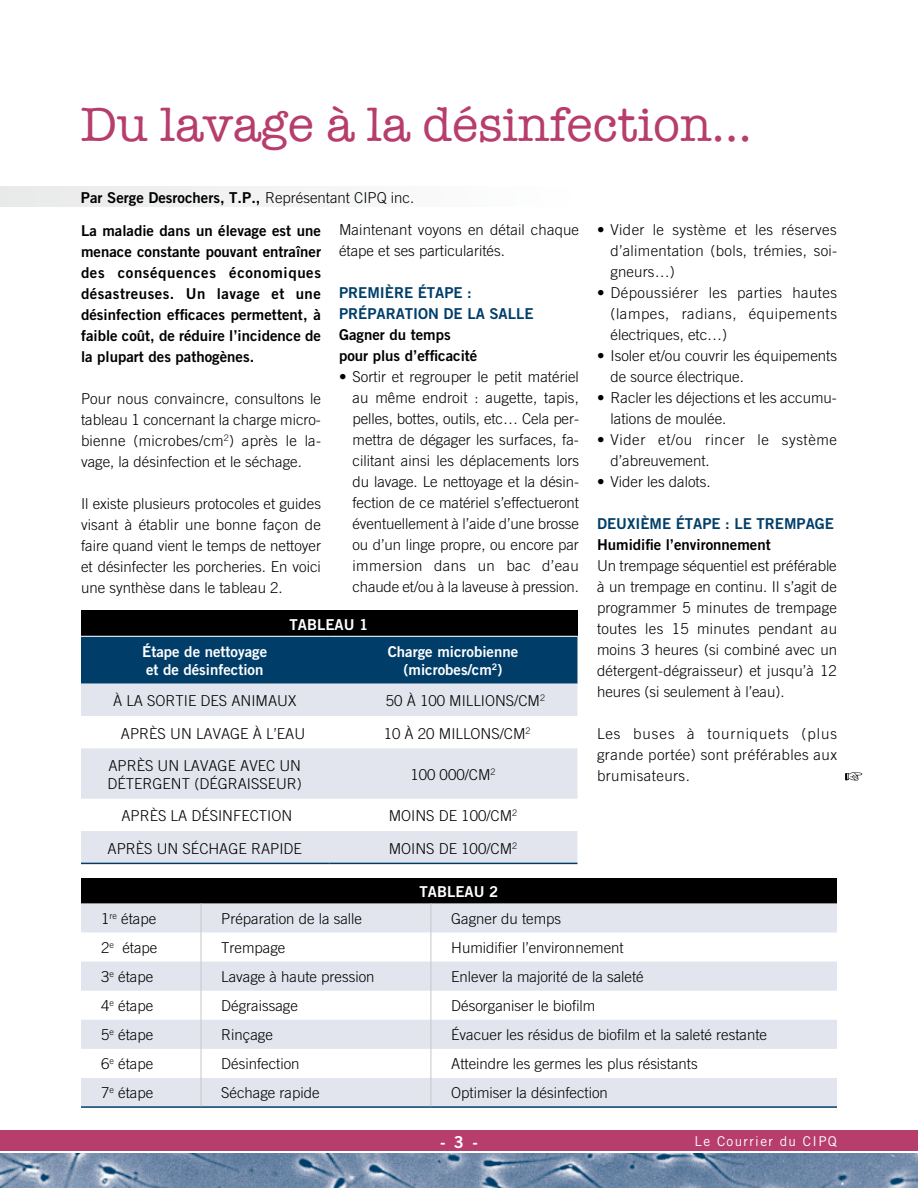
<style>
.page{position:relative;width:918px;height:1188px;background:#fff}
.page>*{position:absolute;margin:0;border:0;box-sizing:border-box;transform-origin:0 0}
.t1{font:49.5px "American Typewriter";color:#b73d6c}
.t2{font:16.5px "Trade Gothic Bold Two";color:#fff}
.t3{font:300 15px/21px "Trade Gothic";color:#000;text-align:justify}
.t4{font:15px/21px "Trade Gothic Bold Two";color:#000;text-align:justify}
.t5{font:15px/18px "Trade Gothic Bold Two";color:#fff}
.t6{font:15px/21px "Trade Gothic Bold Two";color:#003e69}
.t7{font:300 15px/21px "Trade Gothic";letter-spacing:.04em;color:#000}
.t8{font:13.5px "Trade Gothic";letter-spacing:.1em;color:#fff}
.t9{font:italic 13.5px "Trade Gothic";letter-spacing:.1em;color:#fff}
.s1{font-family:"Trade Gothic";font-weight:300}
.s2{font-style:normal}
</style>
<div class="page">
<img style="left:0;top:1153px;width:918px;height:35px">
<div style="left:0;top:1130px;width:918px;height:21px;background:#b73d6c"></div>
<div style="left:0;top:186px;width:581px;height:21px;background:#f4f4f4"></div>
<div style="left:81px;top:611px;width:496px;height:25px;background:#000"></div>
<div style="left:81px;top:637px;width:496px;height:47px;background:#003e69"></div>
<svg style="left:81px;top:684px;width:496px;height:179px;fill:#e2e5ed"></svg>
<hr style="left:81px;top:863px;width:248px;height:1px;background:#003e69">
<hr style="left:329px;top:863px;width:248px;height:1px;background:#003e69">
<div style="left:81px;top:878px;width:756px;height:25px;background:#000"></div>
<svg style="left:81px;top:903px;width:756px;height:203px;fill:#e2e5ed"></svg>
<hr style="left:81px;top:1106px;width:120px;height:2px;background:#003e69">
<hr style="left:201px;top:1106px;width:230px;height:2px;background:#003e69">
<hr style="left:431px;top:1106px;width:406px;height:2px;background:#003e69">
<svg style="left:201px;top:903px;width:1px;height:29px"></svg>
<svg style="left:431px;top:903px;width:1px;height:29px"></svg>
<hr style="left:201px;top:932px;width:1px;height:30px;background:#c6c7c8">
<hr style="left:431px;top:932px;width:1px;height:30px;background:#c6c7c8">
<svg style="left:201px;top:962px;width:1px;height:144px"></svg>
<svg style="left:431px;top:962px;width:1px;height:144px"></svg>
<svg style="left:845px;top:772px;width:17px;height:9px"></svg>
<h1 class="t1" style="left:81px;top:87px;width:673px">Du lavage à la désinfection…</h1>
<p class="t4" style="left:81px;top:186px;width:335px">Par Serge Desrochers, T.P., <span class="s1">Représentant CIPQ inc.</span></p>
<p class="t3" style="left:339px;top:219px;width:242px">Maintenant voyons en détail chaque étape et ses particularités.</p>
<p class="t6" style="left:339px;top:282px;width:196px">PREMIÈRE ÉTAPE :<br>PRÉPARATION DE LA SALLE</p>
<p class="t4" style="left:339px;top:324px;width:140px">Gagner du temps pour plus d’efficacité</p>
<p class="t3" style="left:353px;top:366px;width:228px;text-indent:-14px">• Sortir et regrouper le petit matériel au même endroit : augette, tapis, pelles, bottes, outils, etc… Cela per&shy;mettra de dégager les surfaces, fa&shy;cilitant ainsi les déplacements lors du lavage. Le nettoyage et la désin&shy;fection de ce matériel s’effectueront éventuellement à l’aide d’une brosse ou d’un linge propre, ou encore par immersion dans un bac d’eau chaude et/ou à la laveuse à pression.</p>
<p class="t3" style="left:611px;top:219px;width:228px;text-indent:-14px">• Vider le système et les réserves d’alimentation (bols, trémies, soi&shy;gneurs…)</p>
<p class="t3" style="left:611px;top:282px;width:228px;text-indent:-14px">• Dépoussiérer les parties hautes (lampes, radians, équipements électriques, etc…)</p>
<p class="t3" style="left:611px;top:345px;width:228px;text-indent:-14px">• Isoler et/ou couvrir les équipements de source électrique.</p>
<p class="t3" style="left:611px;top:387px;width:228px;text-indent:-14px">• Racler les déjections et les accumu&shy;lations de moulée.</p>
<p class="t7" style="left:611px;top:429px;width:228px;text-indent:-14px">• Vider et/ou rincer le système d’abreuvement.</p>
<p class="t3" style="left:597px;top:471px;width:115px">• Vider les dalots.</p>
<p class="t6" style="left:597px;top:513px;width:239px">DEUXIÈME ÉTAPE : LE TREMPAGE</p>
<p class="t4" style="left:597px;top:534px;width:175px">Humidifie l’environnement</p>
<p class="t3" style="left:597px;top:555px;width:242px">Un trempage séquentiel est préférable à un trempage en continu. Il s’agit de programmer 5 minutes de trempage toutes les 15 minutes pendant au moins 3 heures (si combiné avec un détergent-dégraisseur) et jusqu’à 12 heures (si seulement à l’eau).</p>
<p class="t3" style="left:597px;top:723px;width:242px">Les buses à tourniquets (plus grande portée) sont préférables aux brumisateurs.</p>
<p class="t4" style="left:81px;top:219px;width:242px">La maladie dans un élevage est une menace constante pouvant entraîner des conséquences économiques désastreuses. Un lavage et une désinfection efficaces permettent, à faible coût, de réduire l’incidence de la plupart des pathogènes.</p>
<p class="t3" style="left:81px;top:387px;width:242px">Pour nous convaincre, consultons le tableau 1 concernant la charge micro&shy;bienne (microbes/cm<sup>2</sup>) après le la&shy;vage, la désinfection et le séchage.</p>
<p class="t3" style="left:81px;top:492px;width:242px">Il existe plusieurs protocoles et guides visant à établir une bonne façon de faire quand vient le temps de nettoyer et désinfecter les porcheries. En voici une synthèse dans le tableau 2.</p>
<p class="t5" style="left:289px;top:615px;width:80px">TABLEAU 1</p>
<p class="t5" style="left:142px;top:642px;width:126px">Étape de nettoyage et de désinfection</p>
<p class="t5" style="left:388px;top:642px;width:132px;text-align:center">Charge microbienne (microbes/cm<sup>2</sup>)</p>
<p class="t3" style="left:113px;top:690px;width:185px">À LA SORTIE DES ANIMAUX</p>
<p class="t3" style="left:386px;top:690px;width:161px">50 À 100 MILLIONS/CM<sup>2</sup></p>
<p class="t3" style="left:121px;top:723px;width:186px">APRÈS UN LAVAGE À L’EAU</p>
<p class="t3" style="left:384px;top:723px;width:148px">10 À 20 MILLONS/CM<sup>2</sup></p>
<p class="t3" style="left:108px;top:756px;width:196px;line-height:18px">APRÈS UN LAVAGE AVEC UN<br>DÉTERGENT (DÉGRAISSEUR)</p>
<p class="t3" style="left:410px;top:764px;width:87px">100 000/CM<sup>2</sup></p>
<p class="t3" style="left:121px;top:805px;width:172px">APRÈS LA DÉSINFECTION</p>
<p class="t3" style="left:389px;top:805px;width:130px">MOINS DE 100/CM<sup>2</sup></p>
<p class="t3" style="left:108px;top:838px;width:196px">APRÈS UN SÉCHAGE RAPIDE</p>
<p class="t3" style="left:389px;top:838px;width:130px">MOINS DE 100/CM<sup>2</sup></p>
<p class="t5" style="left:420px;top:882px;width:80px">TABLEAU 2</p>
<p class="t3" style="left:101px;top:908px;width:57px">1<sup>re</sup> étape</p>
<p class="t3" style="left:221px;top:908px;width:142px">Préparation de la salle</p>
<p class="t3" style="left:451px;top:908px;width:112px">Gagner du temps</p>
<p class="t3" style="left:101px;top:937px;width:58px">2<sup>e</sup> étape</p>
<p class="t3" style="left:221px;top:937px;width:66px">Trempage</p>
<p class="t3" style="left:451px;top:937px;width:174px">Humidifier l’environnement</p>
<p class="t3" style="left:101px;top:966px;width:54px">3<sup>e</sup> étape</p>
<p class="t3" style="left:221px;top:966px;width:155px">Lavage à haute pression</p>
<p class="t3" style="left:451px;top:966px;width:194px">Enlever la majorité de la saleté</p>
<p class="t3" style="left:101px;top:995px;width:54px">4<sup>e</sup> étape</p>
<p class="t3" style="left:221px;top:995px;width:78px">Dégraissage</p>
<p class="t3" style="left:451px;top:995px;width:146px">Désorganiser le biofilm</p>
<p class="t3" style="left:101px;top:1024px;width:54px">5<sup>e</sup> étape</p>
<p class="t3" style="left:221px;top:1024px;width:53px">Rinçage</p>
<p class="t3" style="left:451px;top:1024px;width:317px">Évacuer les résidus de biofilm et la saleté restante</p>
<p class="t3" style="left:101px;top:1053px;width:54px">6<sup>e</sup> étape</p>
<p class="t3" style="left:221px;top:1053px;width:80px">Désinfection</p>
<p class="t3" style="left:451px;top:1053px;width:248px">Atteindre les germes les plus résistants</p>
<p class="t3" style="left:101px;top:1082px;width:54px">7<sup>e</sup> étape</p>
<p class="t3" style="left:221px;top:1082px;width:100px">Séchage rapide</p>
<p class="t3" style="left:451px;top:1082px;width:158px">Optimiser la désinfection</p>
<p class="t2" style="left:440px;top:1132px;width:38px">- 73 -</p>
<p class="t8" style="left:695px;top:1133px;width:144px">Le Courrier du CIPQ</p>
<p class="t9" style="left:701px;top:1133px;width:137px"><span class="s2">35 ans</span> 1977-2012</p>
</div>
